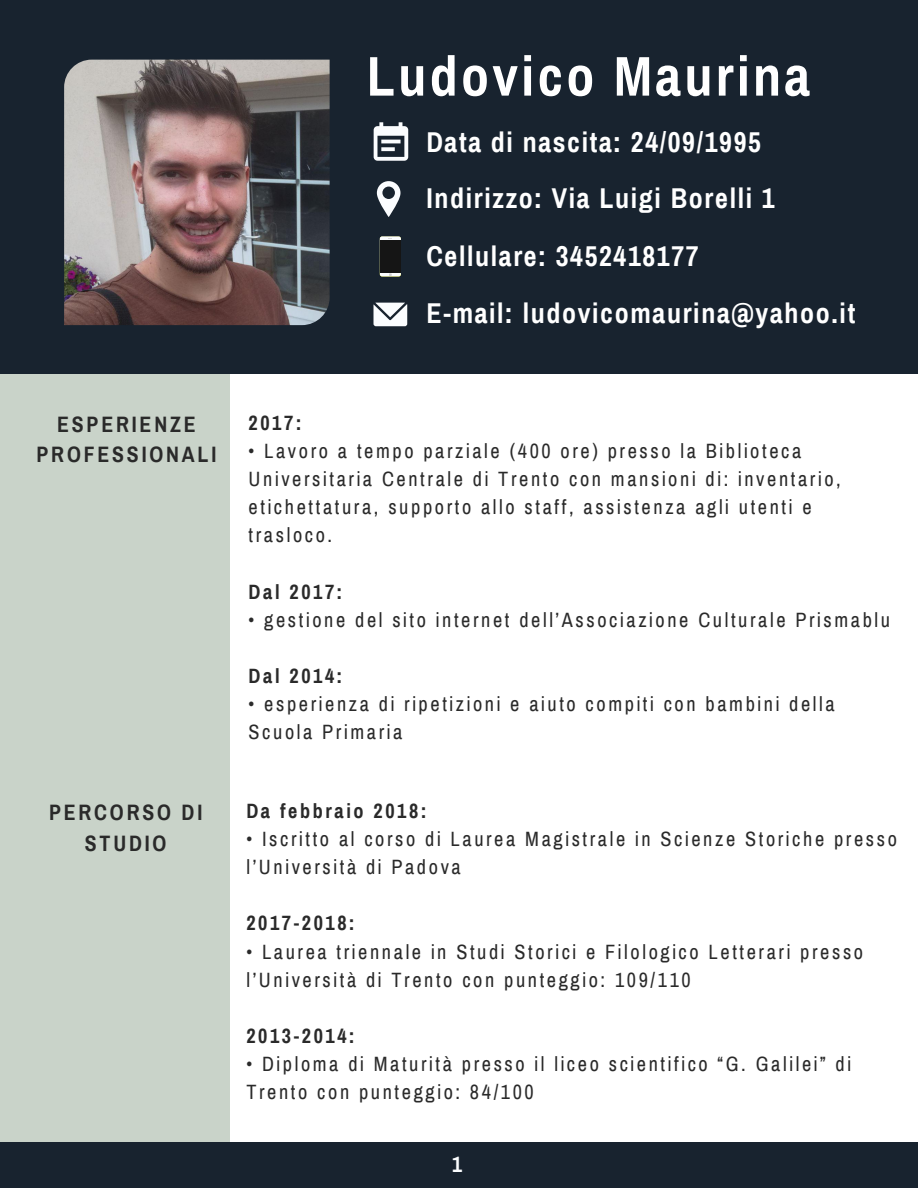
<style>
.page{position:relative;width:918px;height:1188px;background:#fff}
.page>*{position:absolute;margin:0;border:0;box-sizing:border-box;transform-origin:0 0}
.t1{font:700 55.95px "Archivo Narrow";letter-spacing:.06em;color:#fff}
.t2{font:700 28.05px/57px "Archivo Narrow";letter-spacing:.06em;color:#fff}
.t3{font:700 21.75px/30.3px "Archivo Narrow";letter-spacing:.13em;color:#2a2a2a;text-align:center}
.t4{font:700 21.75px "Archivo Narrow";color:#fbfdff}
.t5{font:20.25px/28.2px "Archivo Narrow";letter-spacing:.13em;color:#2a2a2a}
.t6{font:700 20.25px "Archivo Narrow";letter-spacing:.13em;color:#2a2a2a}
</style>
<div class="page">
<div style="left:0;top:248px;width:230px;height:940px;background:#c9d3c9"></div>
<div style="left:0;top:0;width:918px;height:374px;background:#18232f"></div>
<img style="left:64px;top:60px;width:266px;height:265px">
<div style="left:0;top:1142px;width:918px;height:46px;background:#18232f"></div>
<svg style="left:377px;top:181px;width:23px;height:36px"></svg>
<svg style="left:374px;top:122px;width:34px;height:39px"></svg>
<svg style="left:380px;top:236px;width:21px;height:41px"></svg>
<svg style="left:374px;top:303px;width:33px;height:23px"></svg>
<h1 class="t1" style="left:367px;top:47px;width:445px">Ludovico Maurina</h1>
<h2 class="t2" style="left:426px;top:114px;width:430px">Data di nascita: 24/09/1995<br>Indirizzo: Via Luigi Borelli 1<br>Cellulare: 3452418177<br>E-mail: ludovicomaurina@yahoo.it</h2>
<p class="t3" style="left:37px;top:410px;width:181px">ESPERIENZE<br>PROFESSIONALI</p>
<p class="t3" style="left:49px;top:798px;width:155px">PERCORSO DI<br>STUDIO</p>
<p class="t6" style="left:249px;top:412px;width:54px">2017:</p>
<p class="t5" style="left:249px;top:437px;width:594px">• Lavoro a tempo parziale (400 ore) presso la Biblioteca Universitaria Centrale di Trento con mansioni di: inventario, etichettatura, supporto allo staff, assistenza agli utenti e trasloco.</p>
<p class="t6" style="left:249px;top:581px;width:95px">Dal 2017:</p>
<p class="t5" style="left:249px;top:606px;width:643px">• gestione del sito internet dell’Associazione Culturale Prismablu</p>
<p class="t6" style="left:249px;top:665px;width:95px">Dal 2014:</p>
<p class="t5" style="left:249px;top:690px;width:588px">• esperienza di ripetizioni e aiuto compiti con bambini della<br>Scuola Primaria</p>
<p class="t6" style="left:246px;top:800px;width:182px">Da febbraio 2018:</p>
<p class="t5" style="left:246px;top:825px;width:652px">• Iscritto al corso di Laurea Magistrale in Scienze Storiche presso l’Università di Padova</p>
<p class="t6" style="left:246px;top:913px;width:110px">2017-2018:</p>
<p class="t5" style="left:246px;top:938px;width:618px">• Laurea triennale in Studi Storici e Filologico Letterari presso l’Università di Trento con punteggio: 109/110</p>
<p class="t6" style="left:246px;top:1025px;width:110px">2013-2014:</p>
<p class="t5" style="left:246px;top:1050px;width:606px">• Diploma di Maturità presso il liceo scientifico “G. Galilei” di<br>Trento con punteggio: 84/100</p>
<p class="t4" style="left:452px;top:1153px;width:11px">1</p>
</div>
